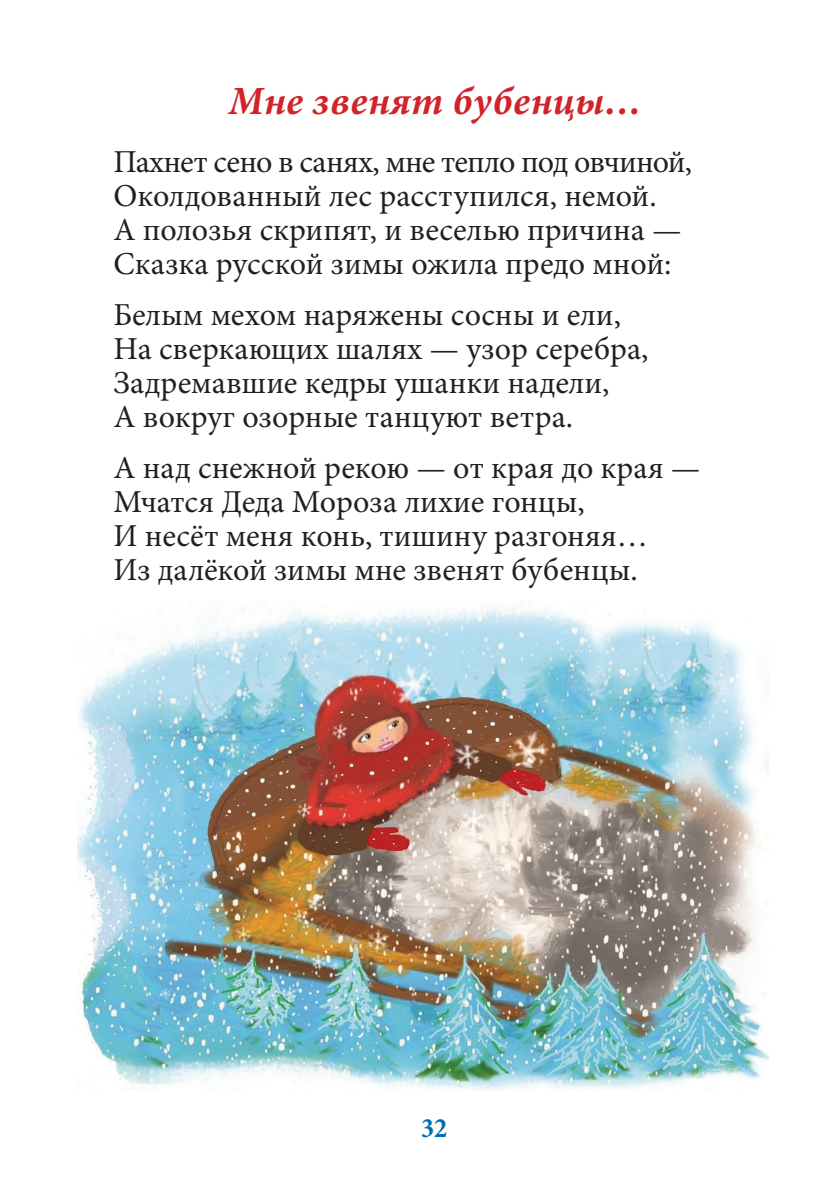
<style>
.page{position:relative;width:840px;height:1191px;background:#fff}
.page>*{position:absolute;margin:0;border:0;box-sizing:border-box;transform-origin:0 0}
.Подзаголовок_1{font:italic 700 40px "Minion Pro";letter-spacing:.01em;color:#d1232a}
.стихи{font:32px "Minion Pro";color:#231f20}
.стихи-2{font:32px "Minion Pro";letter-spacing:-.025em;color:#231f20}
.t1{font:700 condensed 28px "Minion Pro";color:#006cb3}
</style>
<div class="page">
<img style="left:77px;top:601px;width:690px;height:489px">
<p class="Подзаголовок_1" style="left:228px;top:73px;width:415px">Мне звенят бубенцы…</p>
<p class="стихи-2" style="left:113px;top:140px;width:580px">Пахнет сено в санях, мне тепло под овчиной,</p>
<p class="стихи" style="left:113px;top:174px;width:544px">Околдованный лес расступился, немой.</p>
<p class="стихи" style="left:113px;top:208px;width:569px">А полозья скрипят, и веселью причина —</p>
<p class="стихи" style="left:113px;top:242px;width:559px">Сказка русской зимы ожила предо мной:</p>
<p class="стихи" style="left:113px;top:293px;width:508px">Белым мехом наряжены сосны и ели,</p>
<p class="стихи" style="left:113px;top:327px;width:536px">На сверкающих шалях — узор серебра,</p>
<p class="стихи" style="left:113px;top:361px;width:497px">Задремавшие кедры ушанки надели,</p>
<p class="стихи" style="left:113px;top:395px;width:461px">А вокруг озорные танцуют ветра.</p>
<p class="стихи" style="left:113px;top:446px;width:588px">А над снежной рекою — от края до края —</p>
<p class="стихи" style="left:113px;top:480px;width:472px">Мчатся Деда Мороза лихие гонцы,</p>
<p class="стихи" style="left:113px;top:514px;width:535px">И несёт меня конь, тишину разгоняя…</p>
<p class="стихи" style="left:113px;top:548px;width:525px">Из далёкой зимы мне звенят бубенцы.</p>
<p class="t1" style="left:421px;top:1108px;width:28px">32</p>
</div>
